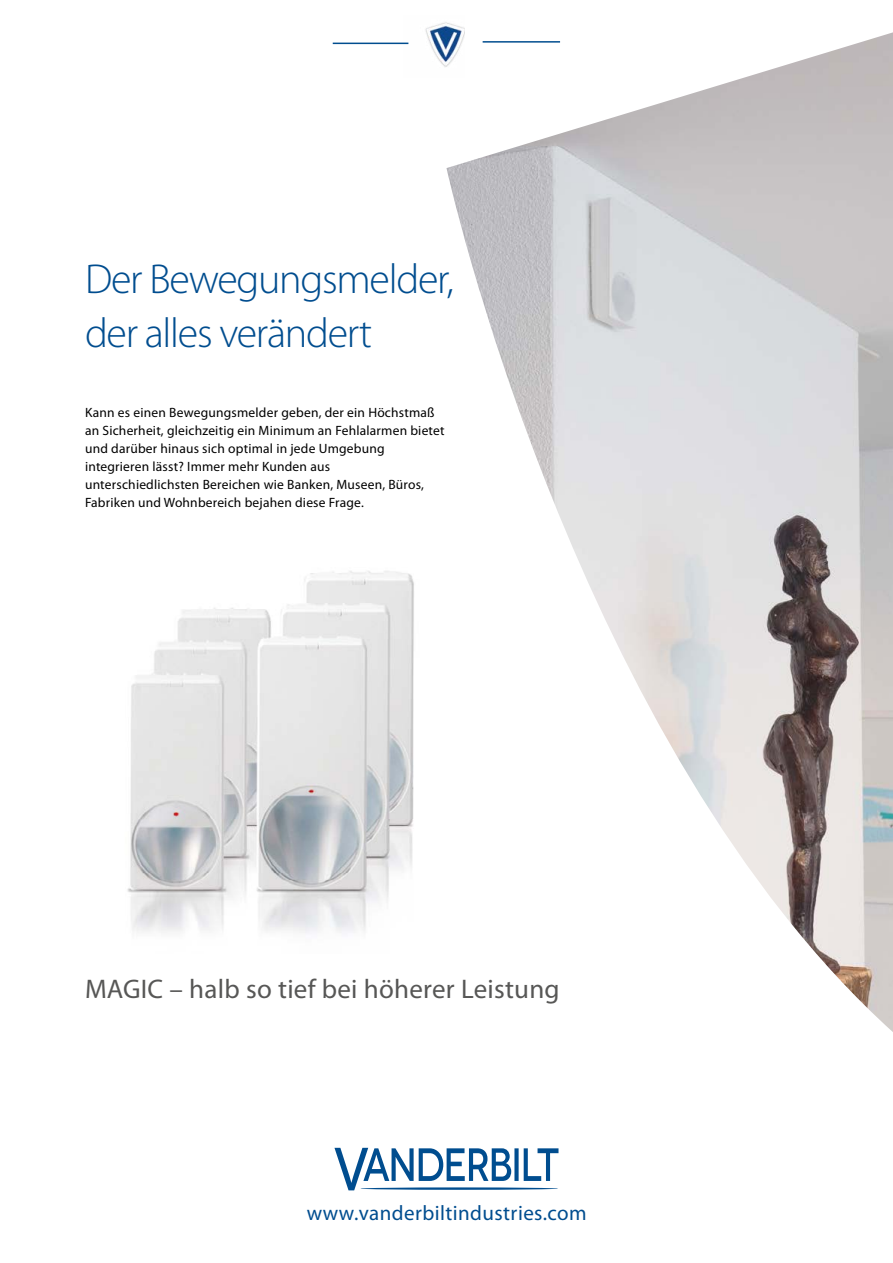
<style>
.page{position:relative;width:893px;height:1263px;background:#fff}
.page>*{position:absolute;margin:0;border:0;box-sizing:border-box;transform-origin:0 0}
.t1{font:300 42px/54px "Myriad Pro";letter-spacing:-.03em;color:#004d8f}
.t2{font:27px "Myriad Pro";letter-spacing:.01em;color:#575756}
.t3{font:21px "Myriad Pro";letter-spacing:.02em;color:#004d8f}
.t4{font:13.5px/18px "Myriad Pro";letter-spacing:.015em;color:#000}
</style>
<div class="page">
<img style="left:127px;top:571px;width:287px;height:362px">
<svg style="left:334px;top:1148px;width:224px;height:42px"></svg>
<hr style="left:360px;top:1187px;width:198px;height:3px;background:#004d8f;border-radius:50%">
<svg style="left:447px;top:32px;width:446px;height:136px"></svg>
<img style="left:446px;top:168px;width:447px;height:864px">
<img style="left:403px;top:22px;width:62px;height:55px">
<hr style="left:333px;top:43px;width:75px;height:1px;background:#004d8f">
<hr style="left:483px;top:41px;width:77px;height:2px;background:#004d8f">
<h1 class="t1" style="left:85px;top:252px;width:370px">Der Bewegungsmelder, der alles verändert</h1>
<p class="t4" style="left:85px;top:403px;width:361px">Kann es einen Bewegungsmelder geben, der ein Höchstmaß an Sicherheit, gleichzeitig ein Minimum an Fehlalarmen bietet und darüber hinaus sich optimal in jede Umgebung integrieren lässt? Immer mehr Kunden aus unterschiedlichsten Bereichen wie Banken, Museen, Büros, Fabriken und Wohnbereich bejahen diese Frage.</p>
<h2 class="t2" style="left:85px;top:972px;width:476px">MAGIC – halb so tief bei höherer Leistung</h2>
<h3 class="t3" style="left:307px;top:1200px;width:282px">www.vanderbiltindustries.com</h3>
</div>
